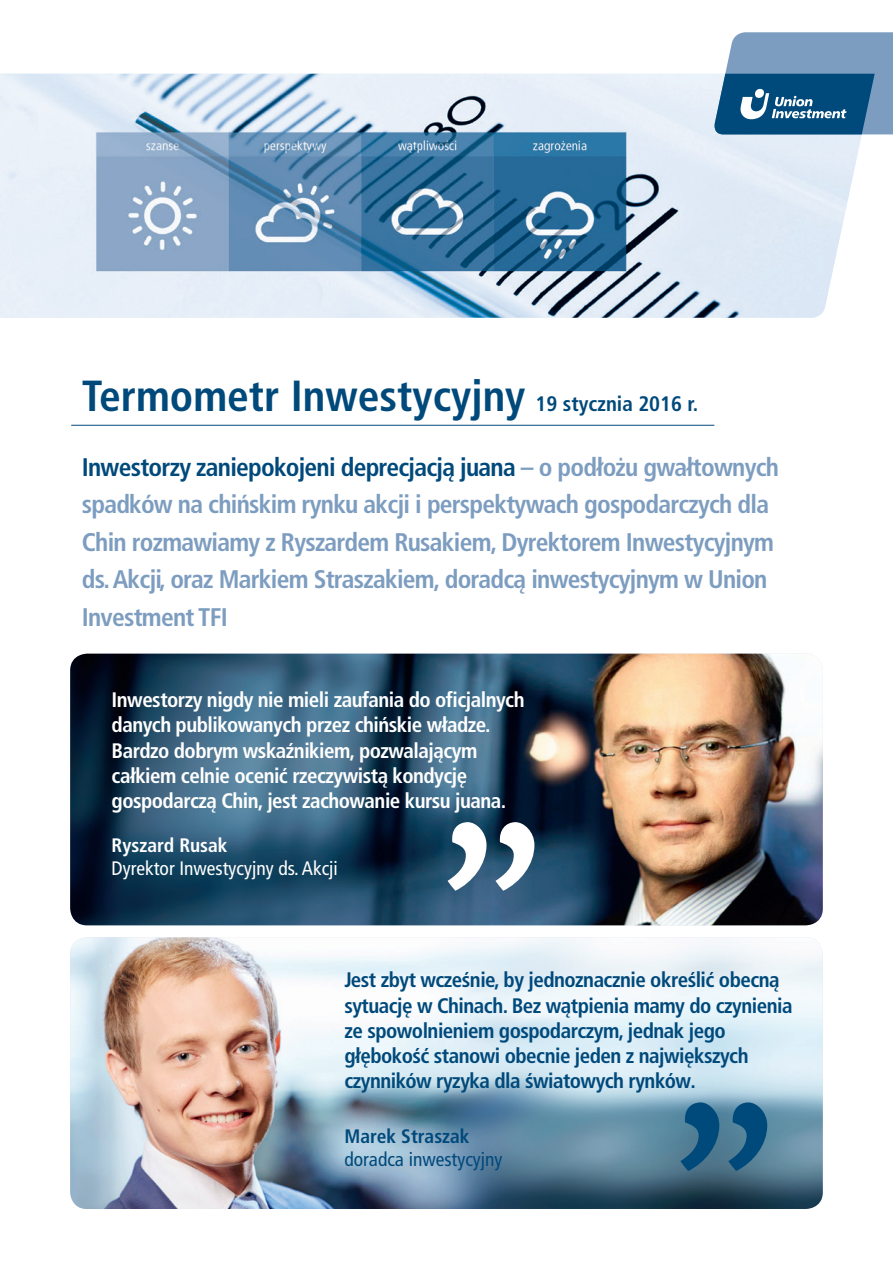
<style>
.page{position:relative;width:893px;height:1263px;background:#fff}
.page>*{position:absolute;margin:0;border:0;box-sizing:border-box;transform-origin:0 0}
.t1{font:700 condensed 43.5px "Frutiger LT Pro";color:#00497b}
.t2{font:700 condensed 25.5px/37.5px "Frutiger LT Pro";letter-spacing:-.03em;color:#7d9dc0}
.t3{font:700 condensed 21px/25.2px "Frutiger LT Pro";letter-spacing:-.025em;color:#00497b}
.t4{font:700 condensed 21px/25.2px "Frutiger LT Pro";letter-spacing:-.025em;color:#fff}
.t5{font:condensed 19.5px "Frutiger LT Pro";color:#fff}
.t6{font:condensed 19.5px "Frutiger LT Pro";color:#00497b}
.t7{font:700 condensed 19.5px "Frutiger LT Pro";color:#00497b}
.t8{font:700 condensed 19.5px "Frutiger LT Pro";color:#fff}
.s1{font-size:21px}
.s2{color:#00497b}
</style>
<div class="page">
<img style="left:0;top:74px;width:865px;height:244px">
<svg style="left:712px;top:32px;width:181px;height:102px;background:#5583a9"></svg>
<img style="left:70px;top:654px;width:753px;height:271px">
<img style="left:70px;top:937px;width:753px;height:272px">
<hr style="left:71px;top:425px;width:643px;height:1px;background:#00497b">
<svg style="left:680px;top:1102px;width:87px;height:69px;background:#2c668a"></svg>
<svg style="left:448px;top:822px;width:86px;height:69px"></svg>
<h1 class="t1" style="left:82px;top:370px;width:618px">Termometr Inwestycyjny <span class="s1">19 stycznia 2016 r.</span></h1>
<p class="t2" style="left:82px;top:448px;width:699px"><span class="s2">Inwestorzy zaniepokojeni deprecjacją juana</span> – o podłożu gwałtownych spadków na chińskim rynku akcji i perspektywach gospodarczych dla Chin rozmawiamy z Ryszardem Rusakiem, Dyrektorem Inwestycyjnym ds. Akcji, oraz Markiem Straszakiem, doradcą inwestycyjnym w Union Investment TFI</p>
<p class="t4" style="left:112px;top:687px;width:414px">Inwestorzy nigdy nie mieli zaufania do oficjalnych danych publikowanych przez chińskie władze.<br>Bardzo dobrym wskaźnikiem, pozwalającym całkiem celnie ocenić rzeczywistą kondycję gospodarczą Chin, jest zachowanie kursu juana.</p>
<p class="t8" style="left:112px;top:833px;width:118px">Ryszard Rusak</p>
<p class="t5" style="left:112px;top:857px;width:228px">Dyrektor Inwestycyjny ds. Akcji</p>
<p class="t3" style="left:344px;top:967px;width:450px">Jest zbyt wcześnie, by jednoznacznie określić obecną sytuację w Chinach. Bez wątpienia mamy do czynienia ze spowolnieniem gospodarczym, jednak jego głębokość stanowi obecnie jeden z największych czynników ryzyka dla światowych rynków.</p>
<p class="t7" style="left:344px;top:1124px;width:127px">Marek Straszak</p>
<p class="t6" style="left:344px;top:1148px;width:160px">doradca inwestycyjny</p>
</div>
